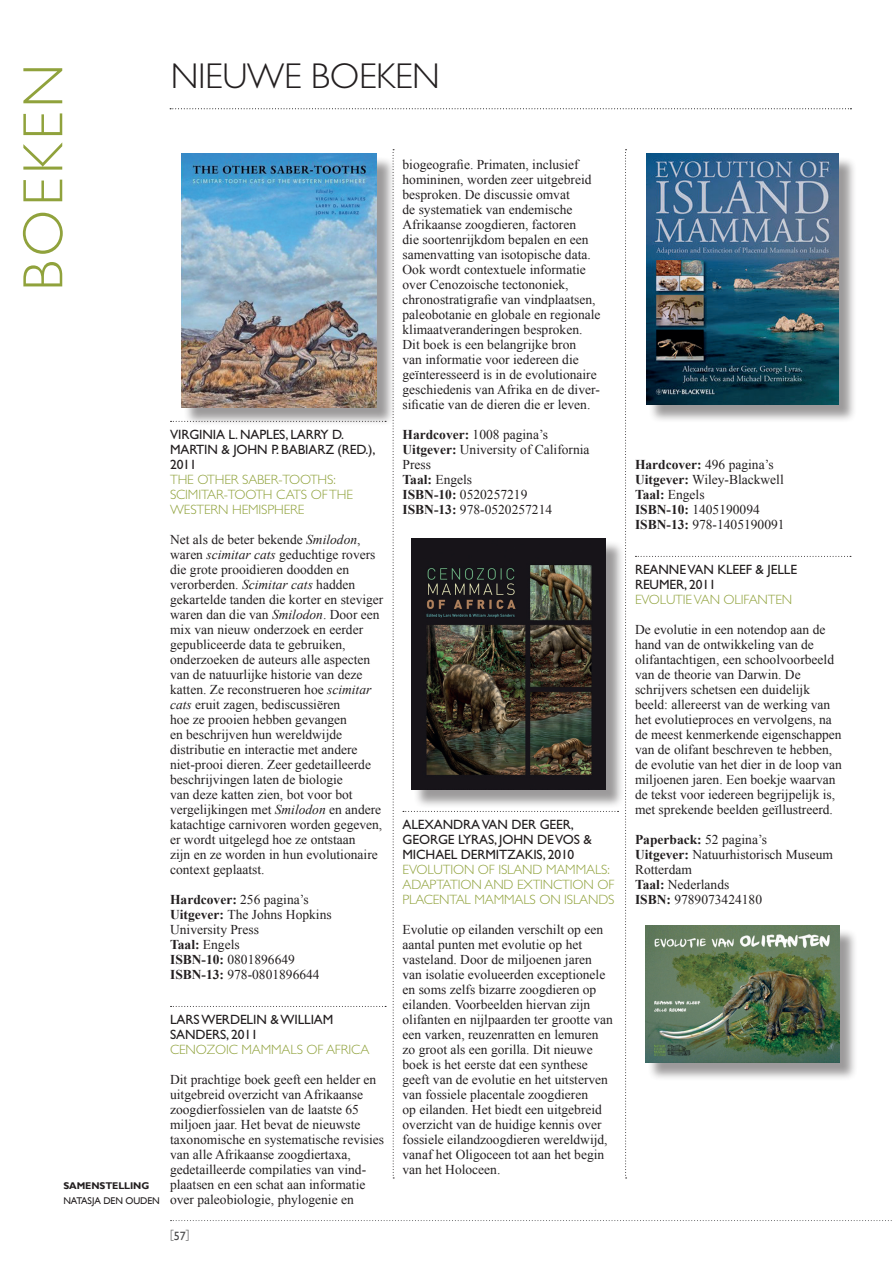
<style>
.page{position:relative;width:893px;height:1263px;background:#fff}
.page>*{position:absolute;margin:0;border:0;box-sizing:border-box;transform-origin:0 0}
.t1{font:300 57px "Gill Sans Std";color:#90a23c}
.t2{font:300 36px "Gill Sans Std";letter-spacing:-.01em;color:#231f20}
.t3{font:13.5px/15px "Times New Roman";color:#231f20}
.t4{font:13.5px/15px "Gill Sans Std";letter-spacing:-.01em;color:#231f20}
.t5{font:300 13.5px/15px "Gill Sans Std";letter-spacing:-.01em;color:#90a23c}
.t6{font:300 12px "Gill Sans Std";color:#4b4c4d}
.t7{font:9.75px "Gill Sans";letter-spacing:-.01em;color:#231f20}
.t8{font:700 9.75px "Gill Sans";color:#231f20}
.s1{font-weight:700}
.s2{font-style:italic}
.s3{font-family:"Gill Sans";font-weight:400}
</style>
<div class="page">
<svg style="left:171px;top:1220px;width:721px;height:1px"></svg>
<svg style="left:171px;top:1006px;width:215px;height:1px"></svg>
<svg style="left:403px;top:811px;width:216px;height:1px"></svg>
<svg style="left:635px;top:556px;width:216px;height:1px"></svg>
<div style="left:184px;top:156px;width:211px;height:271px;background:#231f20;opacity:.45"></div>
<img style="left:181px;top:154px;width:195px;height:254px">
<div style="left:649px;top:156px;width:209px;height:267px;background:#231f20;opacity:.45"></div>
<img style="left:646px;top:154px;width:193px;height:251px">
<div style="left:414px;top:540px;width:210px;height:268px;background:#231f20;opacity:.45"></div>
<img style="left:411px;top:538px;width:195px;height:251px">
<div style="left:647px;top:928px;width:211px;height:153px;background:#231f20;opacity:.45"></div>
<img style="left:645px;top:925px;width:194px;height:137px">
<svg style="left:393px;top:149px;width:1px;height:1029px"></svg>
<svg style="left:625px;top:149px;width:2px;height:1029px"></svg>
<svg style="left:170px;top:108px;width:681px;height:1px"></svg>
<h1 class="t1" style="left:11px;top:291px;width:220px;rotate:-90deg">BOEKEN</h1>
<h2 class="t2" style="left:171px;top:56px;width:271px">NIEUWE BOEKEN</h2>
<p class="t3" style="left:403px;top:157px;width:199px">biogeografie. Primaten, inclusief homininen, worden zeer uitgebreid besproken. De discussie omvat<br>de systematiek van endemische Afrikaanse zoogdieren, factoren<br>die soortenrijkdom bepalen en een samenvatting van isotopische data.<br>Ook wordt contextuele informatie over Cenozoische tectononiek, chronostratigrafie van vindplaatsen, paleobotanie en globale en regionale klimaatveranderingen besproken.<br>Dit boek is een belangrijke bron<br>van informatie voor iedereen die geïnteresseerd is in de evolutionaire geschiedenis van Afrika en de diver&shy;sificatie van de dieren die er leven.</p>
<p class="t3" style="left:403px;top:427px;width:189px"><span class="s1">Hardcover:</span> 1008 pagina’s<br><span class="s1">Uitgever:</span> University of California<br>Press<br><span class="s1">Taal:</span> Engels<br><span class="s1">ISBN-10:</span> 0520257219<br><span class="s1">ISBN-13:</span> 978-0520257214</p>
<p class="t4" style="left:170px;top:427px;width:207px">VIRG INIA L. NAPLES, LARRY D.<br>MARTIN &amp; JO HN P. BABIARZ (RED.),<br>2011</p>
<p class="t5" style="left:170px;top:472px;width:184px">THE OTHER SABER-TOOTHS:<br>SCIMITAR-TOOTH CATS OF THE<br>WESTERN H EMISPHERE</p>
<p class="t3" style="left:170px;top:532px;width:215px">Net als de beter bekende <span class="s2">Smilodon</span>, waren <span class="s2">scimitar cats</span> geduchtige rovers die grote prooidieren doodden en verorberden. <span class="s2">Scimitar cats</span> hadden gekartelde tanden die korter en steviger waren dan die van <span class="s2">Smilodon</span>. Door een mix van nieuw onderzoek en eerder gepubliceerde data te gebruiken, onderzoeken de auteurs alle aspecten van de natuurlijke historie van deze katten. Ze reconstrueren hoe <span class="s2">scimitar cats</span> eruit zagen, bediscussiëren<br>hoe ze prooien hebben gevangen<br>en beschrijven hun wereldwijde distributie en interactie met andere niet-prooi dieren. Zeer gedetailleerde beschrijvingen laten de biologie<br>van deze katten zien, bot voor bot vergelijkingen met <span class="s2">Smilodon</span> en andere katachtige carnivoren worden gegeven, er wordt uitgelegd hoe ze ontstaan<br>zijn en ze worden in hun evolutionaire context geplaatst.</p>
<p class="t3" style="left:170px;top:892px;width:163px"><span class="s1">Hardcover:</span> 256 pagina’s<br><span class="s1">Uitgever:</span> The Johns Hopkins<br>University Press<br><span class="s1">Taal:</span> Engels<br><span class="s1">ISBN-10:</span> 0801896649<br><span class="s1">ISBN-13:</span> 978-0801896644</p>
<p class="t4" style="left:170px;top:1012px;width:165px">LARS WERDELIN &amp; WILLIAM<br>SANDERS, 2011</p>
<p class="t5" style="left:170px;top:1042px;width:201px">CENOZOIC MAMMALS OF AFRICA</p>
<p class="t3" style="left:170px;top:1071px;width:216px">Dit prachtige boek geeft een helder en uitgebreid overzicht van Afrikaanse zoogdierfossielen van de laatste 65 miljoen jaar. Het bevat de nieuwste taxonomische en systematische revisies van alle Afrikaanse zoogdiertaxa, gedetailleerde compilaties van vind&shy;plaatsen en een schat aan informatie over paleobiologie, phylogenie en</p>
<p class="t4" style="left:403px;top:817px;width:191px">ALEXANDRA VAN DER GEER,<br>GEO RG E LYRAS, JO HN DE VOS &amp;<br>MICHAEL DERMITZAKIS, 2010</p>
<p class="t5" style="left:403px;top:862px;width:214px">EVOLUTION OF ISLAND MAMMALS:<br>ADAPTATION AND EXTINCTION OF<br>PLACENTAL MAMMALS ON I SLANDS</p>
<p class="t3" style="left:403px;top:922px;width:212px">Evolutie op eilanden verschilt op een aantal punten met evolutie op het vasteland. Door de miljoenen jaren van isolatie evolueerden exceptionele en soms zelfs bizarre zoogdieren op eilanden. Voorbeelden hiervan zijn olifanten en nijlpaarden ter grootte van een varken, reuzenratten en lemuren zo groot als een gorilla. Dit nieuwe boek is het eerste dat een synthese geeft van de evolutie en het uitsterven van fossiele placentale zoogdieren<br>op eilanden. Het biedt een uitgebreid overzicht van de huidige kennis over fossiele eilandzoogdieren wereldwijd, vanaf het Oligoceen tot aan het begin van het Holoceen.</p>
<p class="t8" style="left:63px;top:1180px;width:15px">SAMEN</p>
<p class="t8" style="left:100px;top:1180px;width:13px">STELLING</p>
<p class="t7" style="left:63px;top:1195px;width:98px">nATASJA DEN OUDEN</p>
<p class="t6" style="left:170px;top:1227px;width:21px">[<span class="s3">57</span>]</p>
<p class="t3" style="left:635px;top:457px;width:151px"><span class="s1">Hardcover:</span> 496 pagina’s<br><span class="s1">Uitgever:</span> Wiley-Blackwell<br><span class="s1">Taal:</span> Engels<br><span class="s1">ISBN-10:</span> 1405190094<br><span class="s1">ISBN-13:</span> 978-1405190091</p>
<p class="t4" style="left:635px;top:562px;width:164px">REANNE VAN KLEEF &amp; JELLE<br>REUMER, 2011</p>
<p class="t5" style="left:635px;top:592px;width:159px">EVOLUTIE VAN OLIFANTEN</p>
<p class="t3" style="left:635px;top:622px;width:208px">De evolutie in een notendop aan de hand van de ontwikkeling van de olifantachtigen, een schoolvoorbeeld van de theorie van Darwin. De schrijvers schetsen een duidelijk beeld: allereerst van de werking van het evolutieproces en vervolgens, na de meest kenmerkende eigenschappen van de olifant beschreven te hebben, de evolutie van het dier in de loop van miljoenen jaren. Een boekje waarvan de tekst voor iedereen begrijpelijk is, met sprekende beelden geïllustreerd.</p>
<p class="t3" style="left:635px;top:832px;width:199px"><span class="s1">Paperback:</span> 52 pagina’s<br><span class="s1">Uitgever:</span> Natuurhistorisch Museum<br>Rotterdam<br><span class="s1">Taal:</span> Nederlands<br><span class="s1">ISBN:</span> 9789073424180</p>
</div>
